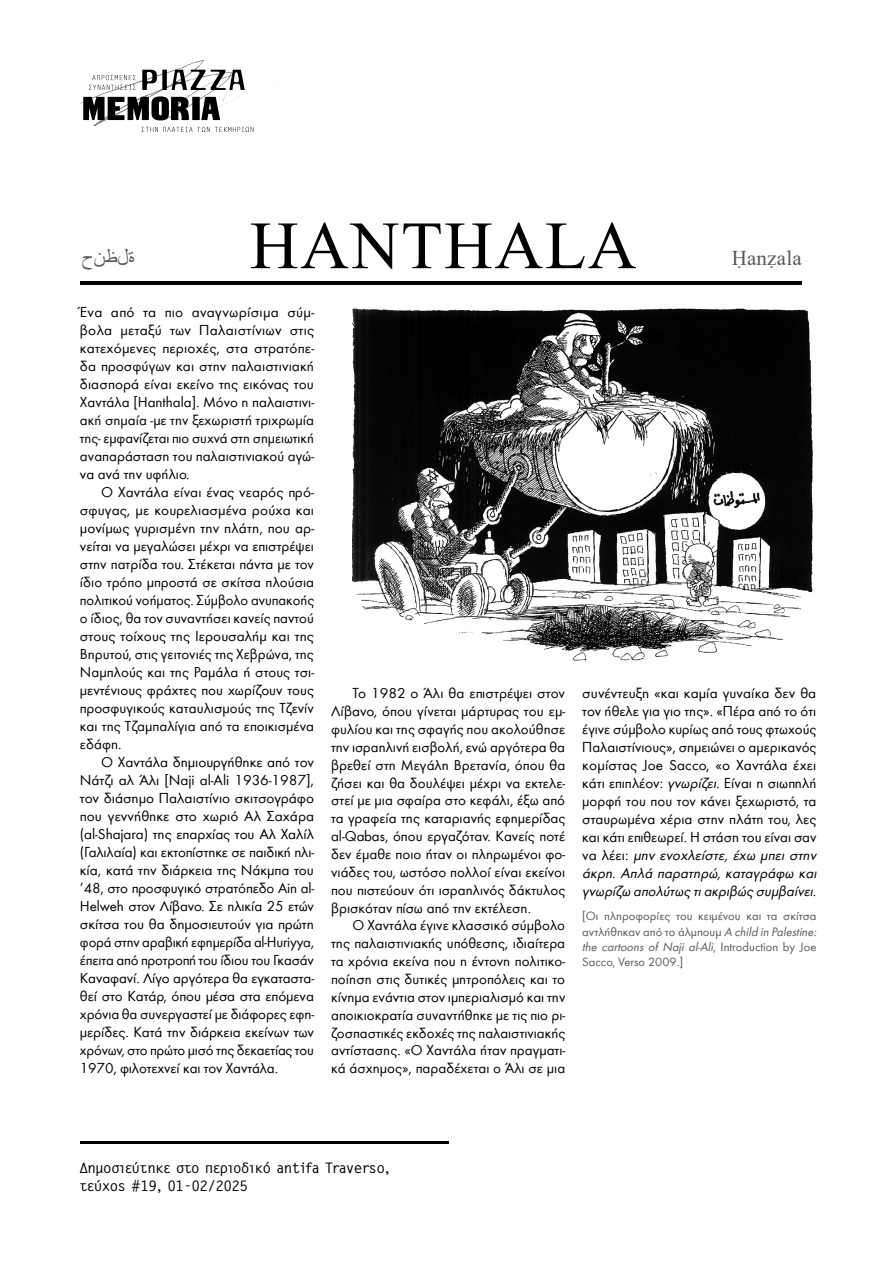
<style>
.page{position:relative;width:893px;height:1263px;background:#fff}
.page>*{position:absolute;margin:0;border:0;box-sizing:border-box;transform-origin:0 0}
.t1{font:67.5px "Times New Roman";letter-spacing:.025em;color:#000}
.t2{font:21px "Times New Roman";letter-spacing:.01em;color:#58595b}
.t3{font:15px/18px "Futura Greek";color:#000;text-align:justify}
.t4{font:15px/18px "PF Letter Gothic Next";color:#000}
.t5{font:12.6px/15.5px "Futura Greek";color:#58595b;text-align:justify}
.s1{font-style:italic}
</style>
<div class="page">
<svg style="left:76px;top:60px;width:197px;height:72px"></svg>
<hr style="left:80px;top:1142px;width:368px;height:2px;background:#000">
<img style="left:352px;top:308px;width:460px;height:353px">
<hr style="left:81px;top:281px;width:721px;height:3px;background:#000">
<h2 class="t2" style="left:82px;top:243px;width:54px">ة لظنح</h2>
<h1 class="t1" style="left:250px;top:198px;width:388px">HANTHALA</h1>
<h2 class="t2" style="left:732px;top:243px;width:72px">Ḥanẓala</h2>
<p class="t3" style="left:80px;top:304px;width:236px">Ένα από τα πιο αναγνωρίσιμα σύμ&shy;βολα μεταξύ των Παλαιστίνιων στις κατεχόμενες περιοχές, στα στρατόπε&shy;δα προσφύγων και στην παλαιστινιακή διασπορά είναι εκείνο της εικόνας του Χαντάλα [Hanthala]. Μόνο η παλαιστινι&shy;ακή σημαία -με την ξεχωριστή τριχρωμία της- εμφανίζεται πιο συχνά στη σημειωτική αναπαράσταση του παλαιστινιακού αγώ&shy;να ανά την υφήλιο.</p>
<p class="t3" style="left:80px;top:484px;width:236px;text-indent:21px">Ο Χαντάλα είναι ένας νεαρός πρό&shy;σφυγας, με κουρελιασμένα ρούχα και μονίμως γυρισμένη την πλάτη, που αρ&shy;νείται να μεγαλώσει μέχρι να επιστρέψει στην πατρίδα του. Στέκεται πάντα με τον ίδιο τρόπο μπροστά σε σκίτσα πλούσια πολιτικού νοήματος. Σύμβολο ανυπακοής ο ίδιος, θα τον συναντήσει κανείς παντού στους τοίχους της Ιερουσαλήμ και της Βηρυτού, στις γειτονιές της Χεβρώνα, της Ναμπλούς και της Ραμάλα ή στους τσι&shy;μεντένιους φράχτες που χωρίζουν τους προσφυγικούς καταυλισμούς της Τζενίν και της Τζαμπαλίγια από τα εποικισμένα εδάφη.</p>
<p class="t3" style="left:80px;top:754px;width:236px;text-indent:21px">Ο Χαντάλα δημιουργήθηκε από τον Νάτζι αλ Άλι [Naji al-Ali 1936-1987], τον διάσημο Παλαιστίνιο σκιτσογράφο που γεννήθηκε στο χωριό Αλ Σαχάρα (al-Shajara) της επαρχίας του Αλ Χαλίλ (Γαλιλαία) και εκτοπίστηκε σε παιδική ηλι&shy;κία, κατά την διάρκεια της Νάκμπα του ’48, στο προσφυγικό στρατόπεδο Ain al-Helweh στον Λίβανο. Σε ηλικία 25 ετών σκίτσα του θα δημοσιευτούν για πρώτη φορά στην αραβική εφημερίδα al-Huriyya, έπειτα από προτροπή του ίδιου του Γκασάν Καναφανί. Λίγο αργότερα θα εγκαταστα&shy;θεί στο Κατάρ, όπου μέσα στα επόμενα χρόνια θα συνεργαστεί με διάφορες εφη&shy;μερίδες. Κατά την διάρκεια εκείνων των χρόνων, στο πρώτο μισό της δεκαετίας του 1970, φιλοτεχνεί και τον Χαντάλα.</p>
<p class="t3" style="left:331px;top:685px;width:236px;text-indent:21px">Το 1982 ο Άλι θα επιστρέψει στον Λίβανο, όπου γίνεται μάρτυρας του εμ&shy;φυλίου και της σφαγής που ακολούθησε την ισραηλινή εισβολή, ενώ αργότερα θα βρεθεί στη Μεγάλη Βρετανία, όπου θα ζήσει και θα δουλέψει μέχρι να εκτελε&shy;στεί με μια σφαίρα στο κεφάλι, έξω από τα γραφεία της καταριανής εφημερίδας al-Qabas, όπου εργαζόταν. Κανείς ποτέ δεν έμαθε ποιο ήταν οι πληρωμένοι φο&shy;νιάδες του, ωστόσο πολλοί είναι εκείνοι που πιστεύουν ότι ισραηλινός δάκτυλος βρισκόταν πίσω από την εκτέλεση.</p>
<p class="t3" style="left:331px;top:917px;width:236px;text-indent:21px">Ο Χαντάλα έγινε κλασσικό σύμβολο της παλαιστινιακής υπόθεσης, ιδιαίτερα τα χρόνια εκείνα που η έντονη πολιτικο&shy;ποίηση στις δυτικές μητροπόλεις και το κίνημα ενάντια στον ιμπεριαλισμό και την αποικιοκρατία συναντήθηκε με τις πιο ρι&shy;ζοσπαστικές εκδοχές της παλαιστινιακής αντίστασης. «Ο Χαντάλα ήταν πραγματι&shy;κά άσχημος», παραδέχεται ο Άλι σε μια</p>
<p class="t3" style="left:582px;top:685px;width:236px">συνέντευξη «και καμία γυναίκα δεν θα τον ήθελε για γιο της». «Πέρα από το ότι έγινε σύμβολο κυρίως από τους φτωχούς Παλαιστίνιους», σημειώνει ο αμερικανός κομίστας Joe Sacco, «ο Χαντάλα έχει κάτι επιπλέον: <span class="s1">γνωρίζει.</span> Είναι η σιωπηλή μορφή του που τον κάνει ξεχωριστό, τα σταυρωμένα χέρια στην πλάτη του, λες και κάτι επιθεωρεί. Η στάση του είναι σαν να λέει: <span class="s1">μην ενοχλείστε, έχω μπει στην άκρη. Απλά παρατηρώ, καταγράφω και γνωρίζω απολύτως τι ακριβώς συμβαίνει.</span></p>
<p class="t5" style="left:582px;top:909px;width:236px">[Οι πληροφορίες του κειμένου και τα σκίτσα αντλήθηκαν από το άλμπουμ <span class="s1">A child in Palestine: the cartoons of Naji al-Ali</span>, Introduction by Joe Sacco, Verso 2009.]</p>
<p class="t4" style="left:80px;top:1159px;width:312px">Δημοσιεύτηκε στο περιοδικό antifa Traverso, τεύχος #19, 01-02/2025</p>
</div>
